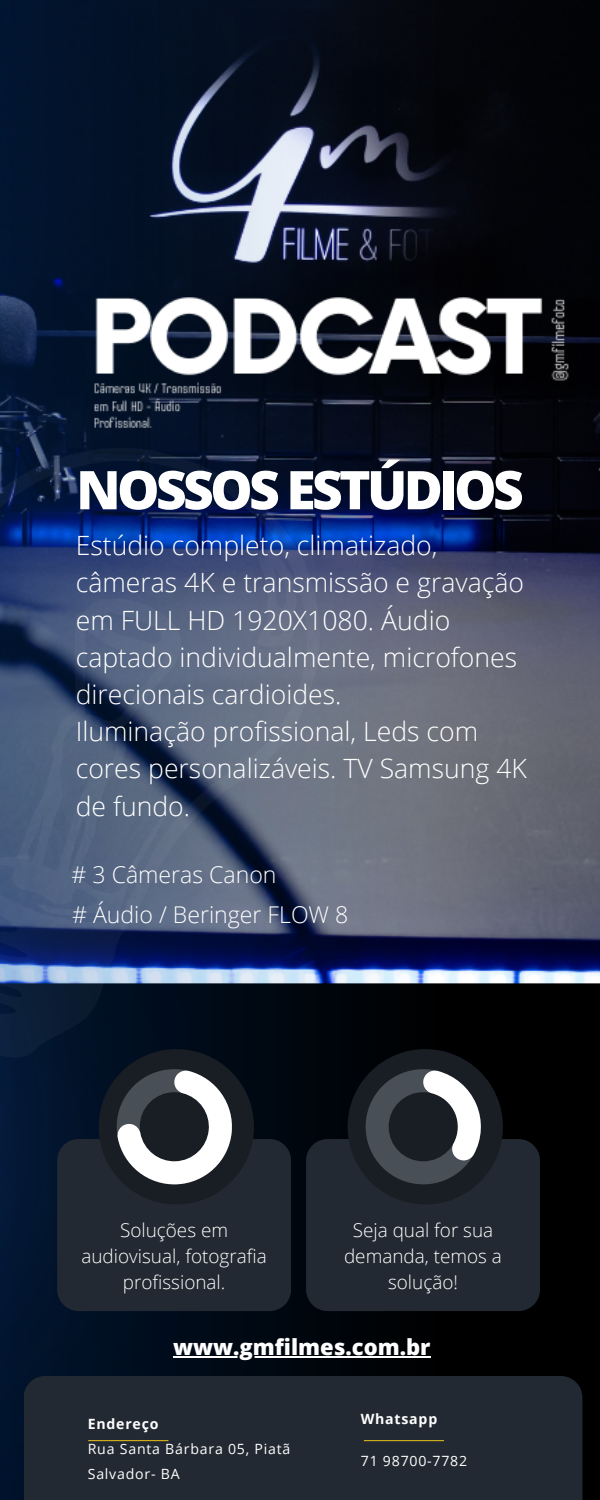
<style>
.page{position:relative;width:600px;height:1500px;background:#fff}
.page>*{position:absolute;margin:0;border:0;box-sizing:border-box;transform-origin:0 0}
.t1{font:800 53.4px "Open Sans";letter-spacing:-.07em;color:#fff}
.t2{font:300 26.6px/37.2px "Open Sans";color:#fff}
.t3{font:300 23.1px "Open Sans";color:#fff}
.t4{font:800 22px "Open Sans";color:#fff}
.t5{font:300 18.9px/26.2px "Open Sans";color:#fff;text-align:center}
.t6{font:14.1px/24.7px "Open Sans";letter-spacing:.055em;color:#fff}
.t7{font:700 14.1px "Open Sans";letter-spacing:.055em;color:#fff}
</style>
<div class="page">
<img style="left:0;top:0;width:600px;height:1500px">
<svg style="left:0;top:398px;width:368px;height:714px;background:#334262"></svg>
<div style="left:24px;top:1376px;width:558px;height:124px;background:#232932"></div>
<div style="left:57px;top:1139px;width:234px;height:172px;background:#232932;border-radius:21px"></div>
<div style="left:306px;top:1139px;width:234px;height:172px;background:#232932;border-radius:21px"></div>
<div style="left:99px;top:1049px;width:155px;height:155px;background:#191d24;border-radius:50%"></div>
<div style="left:348px;top:1049px;width:155px;height:155px;background:#191d24;border-radius:50%"></div>
<svg style="left:117px;top:1069px;width:115px;height:115px"></svg>
<svg style="left:366px;top:1069px;width:115px;height:115px"></svg>
<hr style="left:88px;top:1440px;width:80px;height:1px;background:#eac31c">
<hr style="left:364px;top:1440px;width:80px;height:1px;background:#eac31c">
<hr style="left:173px;top:1356px;width:258px;height:2px;background:#fff">
<p class="t1" style="left:76px;top:452px;width:449px">NOSSOS ESTÚDIOS</p>
<p class="t2" style="left:76px;top:526px;width:450px">Estúdio completo, climatizado, câmeras 4K e transmissão e gravação em FULL HD 1920X1080. Áudio captado individualmente, microfones direcionais cardioides.</p>
<p class="t2" style="left:76px;top:712px;width:453px">Iluminação profissional, Leds com cores personalizáveis. TV Samsung 4K de fundo.</p>
<p class="t3" style="left:72px;top:859px;width:206px"># 3 Câmeras Canon</p>
<p class="t3" style="left:72px;top:898px;width:278px"># Áudio / Beringer FLOW 8</p>
<p class="t5" style="left:81px;top:1216px;width:187px">Soluções em audiovisual, fotografia profissional.</p>
<p class="t5" style="left:344px;top:1216px;width:159px">Seja qual for sua demanda, temos a solução!</p>
<p class="t4" style="left:173px;top:1331px;width:259px">www.gmfilmes.com.br</p>
<p class="t7" style="left:88px;top:1414px;width:72px">Endereço</p>
<p class="t7" style="left:361px;top:1409px;width:78px">Whatsapp</p>
<p class="t6" style="left:88px;top:1436px;width:204px">Rua Santa Bárbara 05, Piatã<br>Salvador- BA</p>
<p class="t6" style="left:361px;top:1448px;width:108px">71 98700-7782</p>
</div>
